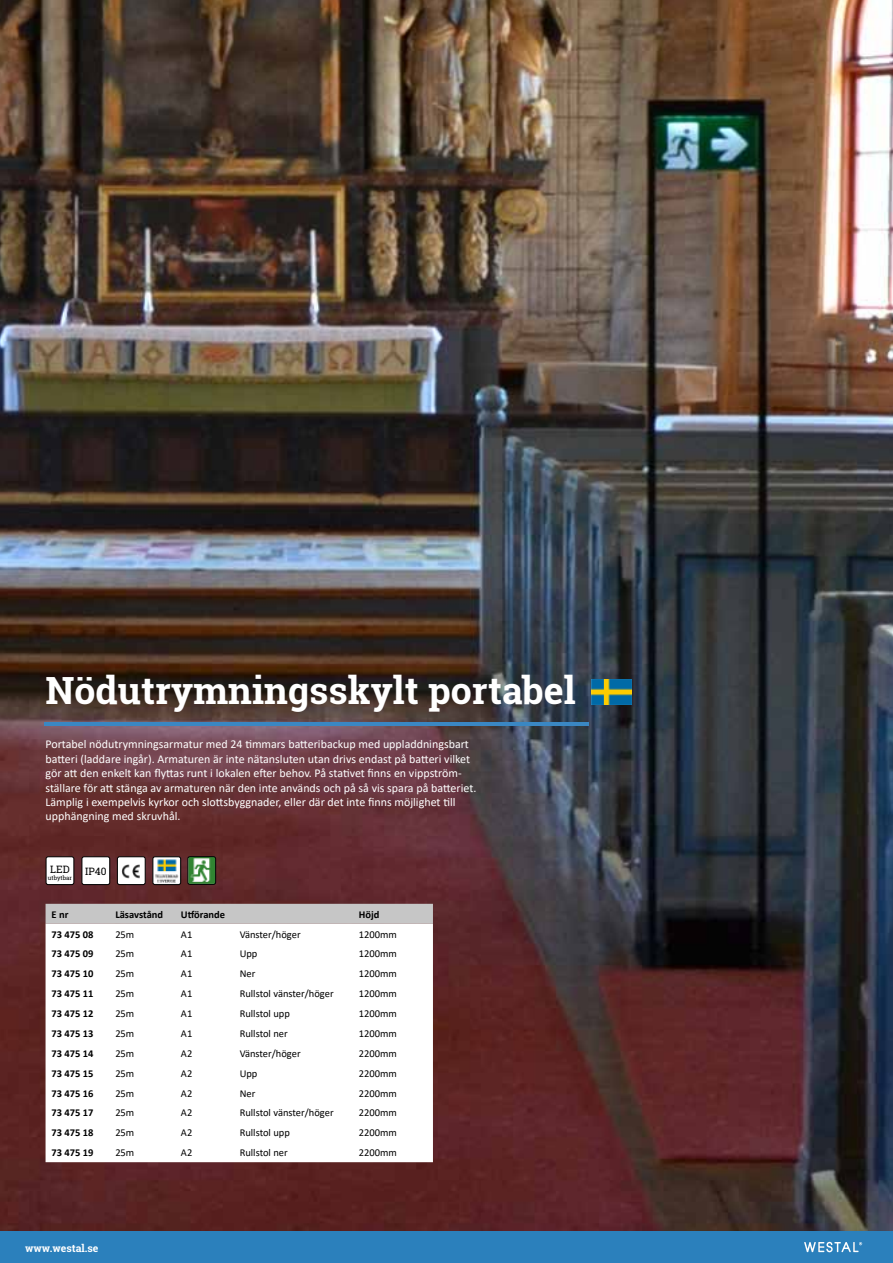
<style>
.page{position:relative;width:893px;height:1263px;background:#fff}
.page>*{position:absolute;margin:0;border:0;box-sizing:border-box;transform-origin:0 0}
.t1{font:700 37.5px "Roboto Slab";color:#fff}
.t2{font:12px/14.4px "Calibri";color:#fff}
.t3{font:10.5px "Calibri";color:#000}
.t4{font:700 10.5px "Calibri";color:#000}
.t5{font:700 10.5px "Roboto Slab";color:#fff}
.t6{font:10.2px "Roboto Slab";color:#000}
.t7{font:6px "Roboto Slab";color:#000}
</style>
<div class="page">
<div style="left:0;top:1231px;width:893px;height:32px;background:#2b80bc"></div>
<svg style="left:804px;top:1242px;width:58px;height:10px"></svg>
<img style="left:0;top:0;width:893px;height:1231px">
<div style="left:46px;top:904px;width:387px;height:20px;background:#c6c6c6"></div>
<svg style="left:46px;top:924px;width:387px;height:238px"></svg>
<hr style="left:45px;top:722px;width:544px;height:3px;background:#3a87c3">
<div style="left:82px;top:857px;width:28px;height:27px;background:#fff;border-radius:2px"></div>
<div style="left:81px;top:856px;width:29px;height:29px;border:1px solid #000;border-radius:2px"></div>
<div style="left:117px;top:857px;width:28px;height:27px;background:#fff;border-radius:2px"></div>
<div style="left:117px;top:856px;width:29px;height:29px;border:1px solid #000;border-radius:2px"></div>
<img style="left:122px;top:864px;width:17px;height:15px">
<div style="left:46px;top:857px;width:28px;height:27px;background:#fff;border-radius:2px"></div>
<div style="left:46px;top:856px;width:28px;height:29px;border:1px solid #000;border-radius:2px"></div>
<img style="left:154px;top:858px;width:25px;height:25px">
<div style="left:152px;top:856px;width:29px;height:29px;border:1px solid #000;border-radius:2px"></div>
<img style="left:189px;top:858px;width:25px;height:25px">
<div style="left:187px;top:856px;width:29px;height:29px;border:1px solid #000;border-radius:2px"></div>
<img style="left:591px;top:679px;width:41px;height:25px">
<h1 class="t1" style="left:46px;top:665px;width:532px">Nödutrymningsskylt portabel</h1>
<p class="t2" style="left:45px;top:737px;width:432px">Portabel nödutrymningsarmatur med 24 timmars batteribackup med uppladdningsbart batteri (laddare ingår). Armaturen är inte nätansluten utan drivs endast på batteri vilket gör att den enkelt kan flyttas runt i lokalen efter behov. På stativet finns en vippström&shy;ställare för att stänga av armaturen när den inte används och på så vis spara på batteriet.<br>Lämplig i exempelvis kyrkor och slottsbyggnader, eller där det inte finns möjlighet till upphängning med skruvhål.</p>
<p class="t6" style="left:50px;top:862px;width:21px">LED</p>
<p class="t6" style="left:85px;top:865px;width:23px">IP40</p>
<p class="t7" style="left:48px;top:874px;width:26px">utbytbar</p>
<p class="t4" style="left:52px;top:907px;width:18px">E nr</p>
<p class="t4" style="left:115px;top:907px;width:49px">Läsavstånd</p>
<p class="t4" style="left:181px;top:907px;width:46px">Utförande</p>
<p class="t4" style="left:359px;top:907px;width:22px">Höjd</p>
<p class="t4" style="left:52px;top:927px;width:44px">73 475 08</p>
<p class="t3" style="left:115px;top:927px;width:21px">25m</p>
<p class="t3" style="left:181px;top:927px;width:13px">A1</p>
<p class="t3" style="left:240px;top:927px;width:63px">Vänster/höger</p>
<p class="t3" style="left:359px;top:927px;width:40px">1200mm</p>
<p class="t4" style="left:52px;top:946px;width:44px">73 475 09</p>
<p class="t3" style="left:115px;top:947px;width:21px">25m</p>
<p class="t3" style="left:181px;top:947px;width:13px">A1</p>
<p class="t3" style="left:240px;top:947px;width:19px">Upp</p>
<p class="t3" style="left:359px;top:947px;width:40px">1200mm</p>
<p class="t4" style="left:52px;top:966px;width:44px">73 475 10</p>
<p class="t3" style="left:115px;top:966px;width:21px">25m</p>
<p class="t3" style="left:181px;top:966px;width:13px">A1</p>
<p class="t3" style="left:240px;top:966px;width:17px">Ner</p>
<p class="t3" style="left:359px;top:966px;width:40px">1200mm</p>
<p class="t4" style="left:52px;top:986px;width:44px">73 475 11</p>
<p class="t3" style="left:115px;top:986px;width:21px">25m</p>
<p class="t3" style="left:181px;top:986px;width:13px">A1</p>
<p class="t3" style="left:240px;top:986px;width:96px">Rullstol vänster/höger</p>
<p class="t3" style="left:359px;top:986px;width:40px">1200mm</p>
<p class="t4" style="left:52px;top:1006px;width:44px">73 475 12</p>
<p class="t3" style="left:115px;top:1006px;width:21px">25m</p>
<p class="t3" style="left:181px;top:1006px;width:13px">A1</p>
<p class="t3" style="left:240px;top:1006px;width:52px">Rullstol upp</p>
<p class="t3" style="left:359px;top:1006px;width:40px">1200mm</p>
<p class="t4" style="left:52px;top:1026px;width:44px">73 475 13</p>
<p class="t3" style="left:115px;top:1026px;width:21px">25m</p>
<p class="t3" style="left:181px;top:1026px;width:13px">A1</p>
<p class="t3" style="left:240px;top:1026px;width:50px">Rullstol ner</p>
<p class="t3" style="left:359px;top:1026px;width:40px">1200mm</p>
<p class="t4" style="left:52px;top:1046px;width:44px">73 475 14</p>
<p class="t3" style="left:115px;top:1046px;width:21px">25m</p>
<p class="t3" style="left:181px;top:1046px;width:13px">A2</p>
<p class="t3" style="left:240px;top:1046px;width:63px">Vänster/höger</p>
<p class="t3" style="left:359px;top:1046px;width:40px">2200mm</p>
<p class="t4" style="left:52px;top:1066px;width:44px">73 475 15</p>
<p class="t3" style="left:115px;top:1066px;width:21px">25m</p>
<p class="t3" style="left:181px;top:1066px;width:13px">A2</p>
<p class="t3" style="left:240px;top:1066px;width:19px">Upp</p>
<p class="t3" style="left:359px;top:1066px;width:40px">2200mm</p>
<p class="t4" style="left:52px;top:1086px;width:44px">73 475 16</p>
<p class="t3" style="left:115px;top:1086px;width:21px">25m</p>
<p class="t3" style="left:181px;top:1086px;width:13px">A2</p>
<p class="t3" style="left:240px;top:1086px;width:17px">Ner</p>
<p class="t3" style="left:359px;top:1086px;width:40px">2200mm</p>
<p class="t4" style="left:52px;top:1105px;width:44px">73 475 17</p>
<p class="t3" style="left:115px;top:1106px;width:21px">25m</p>
<p class="t3" style="left:181px;top:1106px;width:13px">A2</p>
<p class="t3" style="left:240px;top:1106px;width:96px">Rullstol vänster/höger</p>
<p class="t3" style="left:359px;top:1106px;width:40px">2200mm</p>
<p class="t4" style="left:52px;top:1125px;width:44px">73 475 18</p>
<p class="t3" style="left:115px;top:1125px;width:21px">25m</p>
<p class="t3" style="left:181px;top:1125px;width:13px">A2</p>
<p class="t3" style="left:240px;top:1125px;width:52px">Rullstol upp</p>
<p class="t3" style="left:359px;top:1125px;width:40px">2200mm</p>
<p class="t4" style="left:52px;top:1145px;width:44px">73 475 19</p>
<p class="t3" style="left:115px;top:1145px;width:21px">25m</p>
<p class="t3" style="left:181px;top:1145px;width:13px">A2</p>
<p class="t3" style="left:240px;top:1145px;width:50px">Rullstol ner</p>
<p class="t3" style="left:359px;top:1145px;width:40px">2200mm</p>
<p class="t5" style="left:25px;top:1240px;width:75px">www.westal.se</p>
</div>
